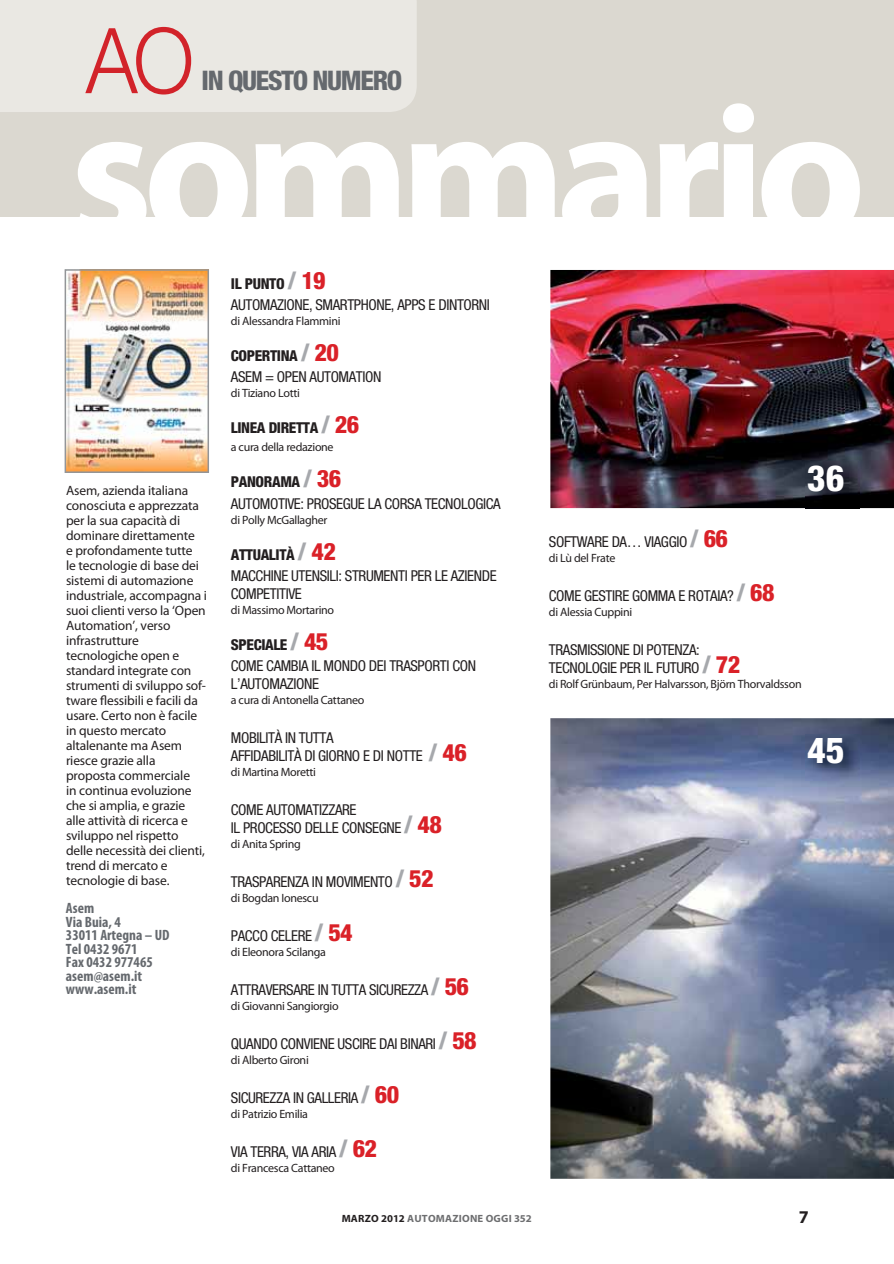
<style>
.page{position:relative;width:894px;height:1264px;background:#fff}
.page>*{position:absolute;margin:0;border:0;box-sizing:border-box;transform-origin:0 0}
.t1{font:700 192.45px "Myriad Pro";letter-spacing:-.05em;color:#fff}
.t2{font:300 90.9px "Helvetica Neue LT";color:#d2232a;scale:.9 1}
.t3{font:800 condensed 36px "Helvetica Neue LT";color:#fff}
.t4{font:800 condensed 27px "Helvetica Neue LT";letter-spacing:-.05em;color:#65696e}
.t5{font:700 18px "Myriad Pro";color:#231f20}
.t6{font:condensed 15px/21px "Helvetica Neue LT";letter-spacing:-.025em;color:#231f20}
.t7{font:700 condensed 15px/13.5px "Myriad Pro";color:#65696e}
.t8{font:800 condensed 15px "Helvetica Neue LT";letter-spacing:-.025em;color:#231f20}
.t9{font:13.5px/15px "Myriad Pro";letter-spacing:-.01em;color:#231f20}
.t10{font:12px "Myriad Pro";letter-spacing:-.025em;color:#231f20}
.t11{font:700 10.5px "Myriad Pro";letter-spacing:.02em;color:#6d6e70}
.s1{font-weight:800}
.s2{font-weight:800;font-size:24px;color:#a6a8ac}
.s3{font-weight:800;font-size:24px;color:#da2128}
.s4{font-size:24px;color:#a6a8ac}
.s5{font-size:24px;color:#da2128}
.s6{color:#231f20}
</style>
<div class="page">
<div style="left:0;top:0;width:894px;height:217px;background:#dbd8d0"></div>
<div style="left:0;top:0;width:417px;height:112px;background:#eae8e3"></div>
<img style="left:65px;top:269px;width:144px;height:204px">
<img style="left:550px;top:718px;width:344px;height:460px">
<img style="left:805px;top:734px;width:55px;height:46px">
<img style="left:550px;top:270px;width:344px;height:238px">
<img style="left:805px;top:461px;width:54px;height:48px">
<h2 class="t2" style="left:86px;top:28px;width:122px">AO</h2>
<h3 class="t4" style="left:202px;top:71px;width:202px">IN QUESTO NUMERO</h3>
<h1 class="t1" style="left:69px;top:59px;width:798px">sommario</h1>
<p class="t9" style="left:66px;top:484px;width:142px">Asem, azienda italiana conosciuta e apprezzata per la sua capacità di dominare direttamente<br>e profondamente tutte<br>le tecnologie di base dei sistemi di automazione industriale, accompagna i suoi clienti verso la ‘Open<br>Automation’, verso infrastrutture tecnologiche open e standard integrate con strumenti di sviluppo sof&shy;tware flessibili e facili da usare. Certo non è facile in questo mercato altalenante ma Asem riesce grazie alla proposta commerciale<br>in continua evoluzione che si amplia, e grazie alle attività di ricerca e sviluppo nel rispetto delle necessità dei clienti, trend di mercato e tecnologie di base.</p>
<p class="t7" style="left:66px;top:902px;width:105px">Asem<br>Via Buia, 4<br>33011 Artegna – UD<br>Tel 0432 9671<br>Fax 0432 977465 asem@asem.it www.asem.it</p>
<p class="t6" style="left:231px;top:275px;width:261px"><span class="s1">IL PUNTO</span> <span class="s2">/</span> <span class="s3">19<br></span>AUTOMAZIONE, SMARTPHONE, APPS E DINTORNI</p>
<p class="t10" style="left:231px;top:317px;width:111px">di Alessandra Flammini</p>
<p class="t6" style="left:231px;top:347px;width:152px"><span class="s1">COPERTINA</span> <span class="s2">/</span> <span class="s3">20<br></span>ASEM = OPEN AUTOMATION</p>
<p class="t10" style="left:231px;top:389px;width:70px">di Tiziano Lotti</p>
<p class="t8" style="left:231px;top:423px;width:130px">LINEA DIRETTA <span class="s4">/</span> <span class="s5">26</span></p>
<p class="t10" style="left:231px;top:443px;width:104px">a cura della redazione</p>
<p class="t6" style="left:231px;top:473px;width:271px"><span class="s1">PANORAMA</span> <span class="s2">/</span> <span class="s3">36<br></span>AUTOMOTIVE: PROSEGUE LA CORSA TECNOLOGICA</p>
<p class="t10" style="left:231px;top:515px;width:98px">di Polly McGallagher</p>
<p class="t6" style="left:231px;top:545px;width:267px"><span class="s1">ATTUALITÀ</span> <span class="s2">/</span> <span class="s3">42<br></span>MACCHINE UTENSILI: STRUMENTI PER LE AZIENDE</p>
<p class="t6" style="left:231px;top:584px;width:72px">COMPETITIVE</p>
<p class="t10" style="left:231px;top:605px;width:105px">di Massimo Mortarino</p>
<p class="t6" style="left:231px;top:635px;width:247px"><span class="s1">SPECIALE</span> <span class="s2">/</span> <span class="s3">45<br></span>COME CAMBIA IL MONDO DEI TRASPORTI CON</p>
<p class="t6" style="left:231px;top:674px;width:90px">L’AUTOMAZIONE</p>
<p class="t10" style="left:231px;top:695px;width:135px">a cura di Antonella Cattaneo</p>
<p class="t6" style="left:231px;top:729px;width:237px;line-height:18px">MOBILITÀ IN TUTTA<br>AFFIDABILITÀ DI GIORNO E DI NOTTE <span class="s2">/</span> <span class="s3">46</span></p>
<p class="t10" style="left:231px;top:767px;width:87px">di Martina Moretti</p>
<p class="t6" style="left:231px;top:801px;width:213px;line-height:18px">COME AUTOMATIZZARE<br>IL PROCESSO DELLE CONSEGNE <span class="s2">/</span> <span class="s3">48</span></p>
<p class="t10" style="left:231px;top:839px;width:71px">di Anita Spring</p>
<p class="t6" style="left:231px;top:872px;width:204px">TRASPARENZA IN MOVIMENTO <span class="s2">/</span> <span class="s3">52</span></p>
<p class="t10" style="left:231px;top:893px;width:89px">di Bogdan Ionescu</p>
<p class="t6" style="left:231px;top:926px;width:123px">PACCO CELERE <span class="s2">/</span> <span class="s3">54</span></p>
<p class="t10" style="left:231px;top:947px;width:97px">di Eleonora Scilanga</p>
<p class="t6" style="left:231px;top:980px;width:240px">ATTRAVERSARE IN TUTTA SICUREZZA <span class="s2">/</span> <span class="s3">56</span></p>
<p class="t10" style="left:231px;top:1001px;width:109px">di Giovanni Sangiorgio</p>
<p class="t6" style="left:231px;top:1034px;width:247px">QUANDO CONVIENE USCIRE DAI BINARI <span class="s2">/</span> <span class="s3">58</span></p>
<p class="t10" style="left:231px;top:1055px;width:79px">di Alberto Gironi</p>
<p class="t6" style="left:231px;top:1088px;width:170px">SICUREZZA IN GALLERIA <span class="s2">/</span> <span class="s3">60</span></p>
<p class="t10" style="left:231px;top:1109px;width:79px">di Patrizio Emilia</p>
<p class="t6" style="left:231px;top:1142px;width:148px">VIA TERRA, VIA ARIA <span class="s2">/</span> <span class="s3">62</span></p>
<p class="t10" style="left:231px;top:1163px;width:105px">di Francesca Cattaneo</p>
<h3 class="t3" style="left:807px;top:465px;width:39px">36</h3>
<p class="t6" style="left:549px;top:532px;width:181px">SOFTWARE DA… VIAGGIO <span class="s2">/</span> <span class="s3">66</span></p>
<p class="t10" style="left:549px;top:553px;width:68px">di Lù del Frate</p>
<p class="t6" style="left:549px;top:586px;width:227px">COME GESTIRE GOMMA E ROTAIA? <span class="s2">/</span> <span class="s3">68</span></p>
<p class="t10" style="left:549px;top:607px;width:85px">di Alessia Cuppini</p>
<p class="t6" style="left:549px;top:642px;width:193px;line-height:18px">TRASMISSIONE DI POTENZA:<br>TECNOLOGIE PER IL FUTURO <span class="s2">/</span> <span class="s3">72</span></p>
<p class="t10" style="left:549px;top:679px;width:254px">di Rolf Grünbaum, Per Halvarsson, Björn Thorvaldsson</p>
<h3 class="t3" style="left:807px;top:738px;width:39px">45</h3>
<p class="t11" style="left:342px;top:1211px;width:192px"><span class="s6">MARZO 2012</span> AUTOMAZIONE OGGI 352</p>
<p class="t5" style="left:799px;top:1206px;width:11px">7</p>
</div>
